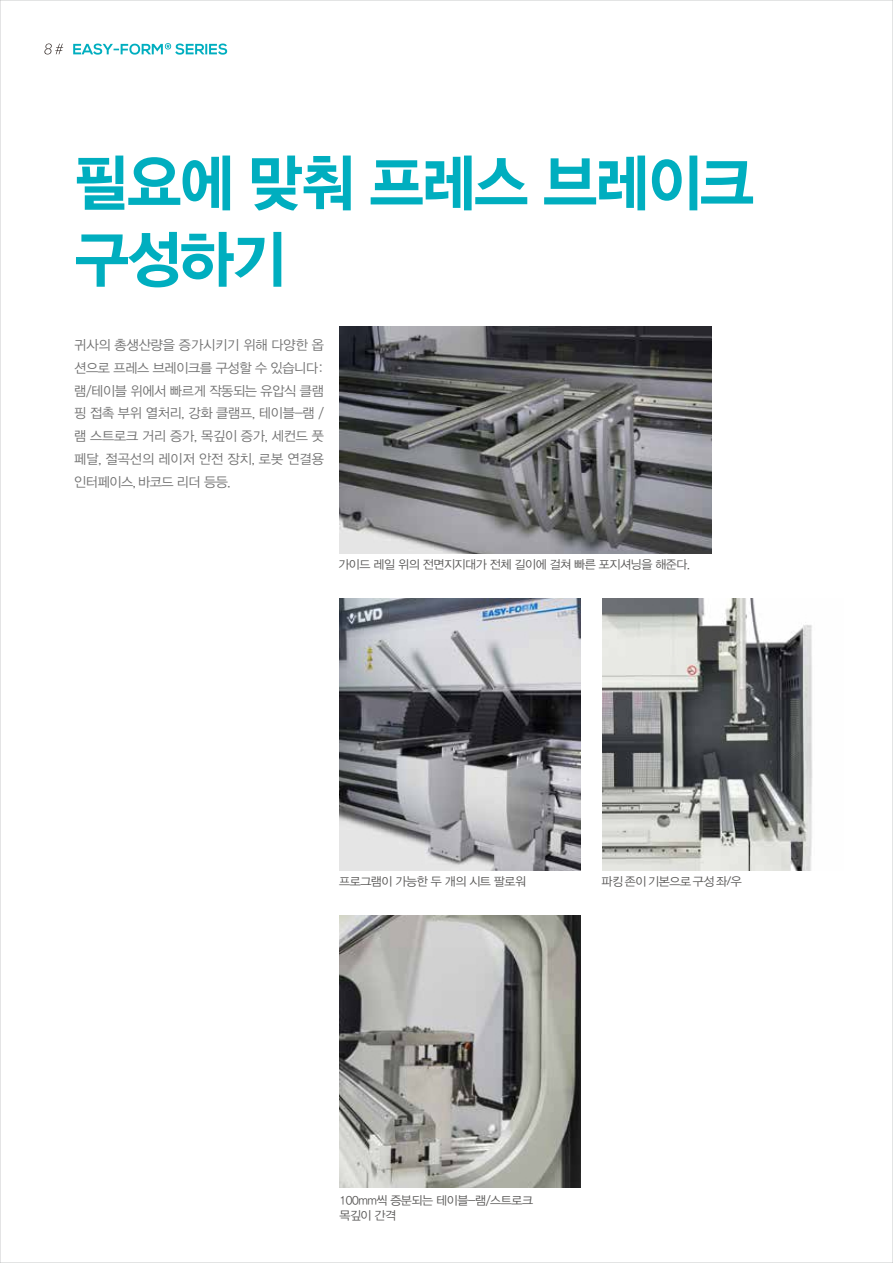
<style>
.page{position:relative;width:893px;height:1263px;background:#fff}
.page>*{position:absolute;margin:0;border:0;box-sizing:border-box;transform-origin:0 0}
.t1{font:62.25px/76.3px "YDIYGO350";letter-spacing:-.035em;color:#00aebf;scale:.95 1}
.t2{font:13.5px/22.6px "YDIYGO320";letter-spacing:-.015em;color:#727272;text-align:justify}
.t3{font:12px/14.9px "YDIYGO320";letter-spacing:-.035em;color:#595857}
.s1{font-family:"Adobe Caslon Pro";font-weight:700}
</style>
<div class="page">
<img style="left:602px;top:598px;width:211px;height:272px">
<img style="left:340px;top:326px;width:372px;height:227px">
<img style="left:340px;top:598px;width:241px;height:272px">
<img style="left:340px;top:915px;width:241px;height:272px">
<svg style="left:73px;top:43px;width:154px;height:12px"></svg>
<svg style="left:44px;top:44px;width:19px;height:10px"></svg>
<h1 class="t1" style="left:75px;top:145px;width:717px">필요에 맞춰 프레스 브레이크 구성하기</h1>
<p class="t2" style="left:74px;top:334px;width:251px">귀사의 총생산량을 증가시키기 위해 다양한 옵 션으로 프레스 브레이크를 구성할 수 있습니다: 램/테이블 위에서 빠르게 작동되는 유압식 클램 핑 접촉 부위 열처리, 강화 클램프, 테이블-램 / 램 스트로크 거리 증가, 목깊이 증가, 세컨드 풋 페달, 절곡선의 레이저 안전 장치, 로봇 연결용 인터페이스, 바코드 리더 등등.</p>
<p class="t3" style="left:338px;top:556px;width:353px">가이드 레일 위의 전면지지대가 전체 길이에 걸쳐 빠른 포지셔닝을 해준다.</p>
<p class="t3" style="left:339px;top:874px;width:189px">프로그램이 가능한 두 개의 시트 팔로워</p>
<p class="t3" style="left:601px;top:874px;width:142px">파킹 존이 기본으로 구성 좌<span class="s1">/</span>우</p>
<p class="t3" style="left:339px;top:1193px;width:195px">100mm씩 증분되는 테이블-램/스트로크 목깊이 간격</p>
</div>
